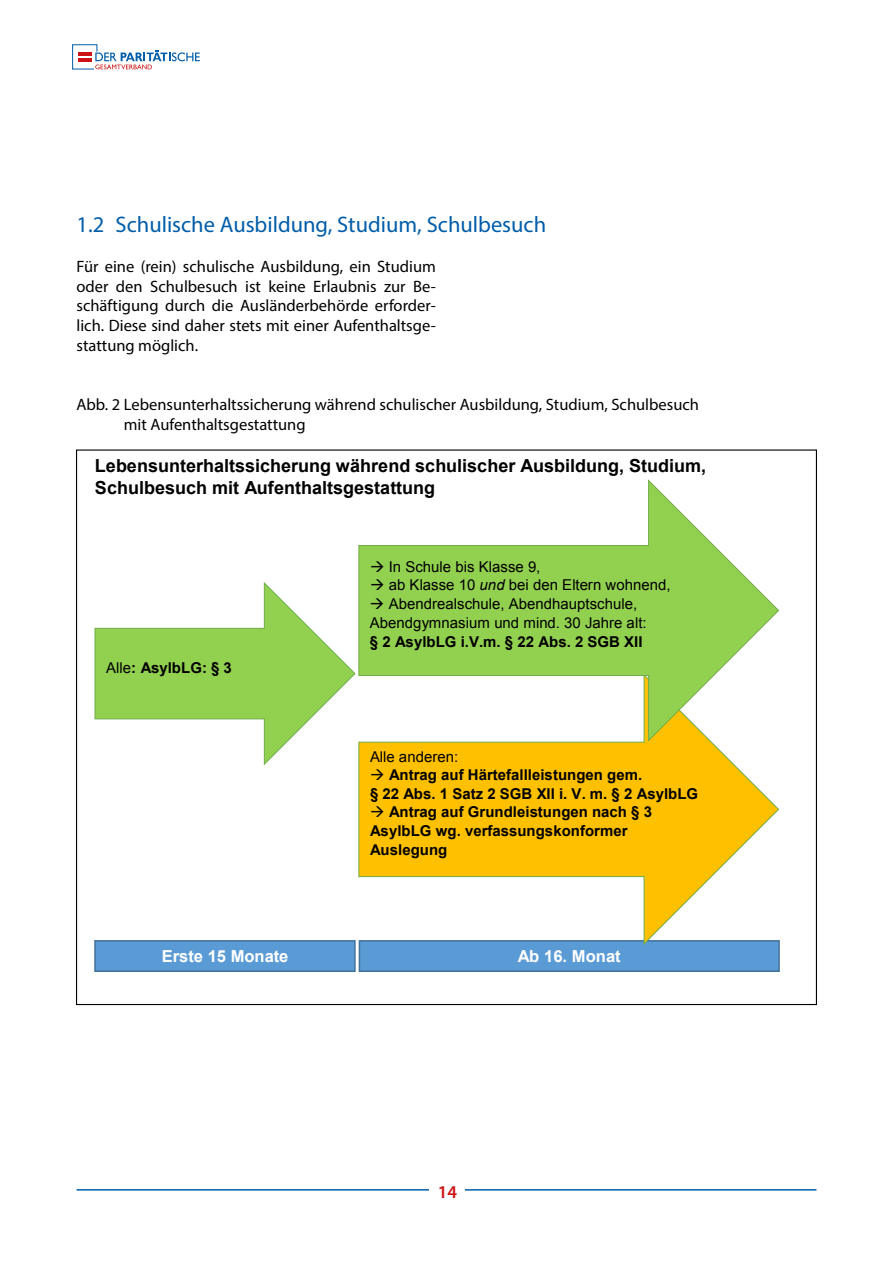
<style>
.page{position:relative;width:893px;height:1263px;background:#fff}
.page>*{position:absolute;margin:0;border:0;box-sizing:border-box;transform-origin:0 0}
.t1{font:22.5px "Myriad Pro";color:#005da9}
.t2{font:700 18px/22.4px "Arial";color:#000}
.t3{font:600 18px "Myriad Pro";color:#cd1316}
.t4{font:16.5px/19.8px "Myriad Pro";color:#000;text-align:justify}
.t5{font:700 16.5px "Arial";color:#fff}
.t6{font:700 15px/18.6px "Arial";letter-spacing:.005em;color:#000}
.t7{font:15px/18.8px "Arial";color:#000}
.s1{font-weight:400}
.s2{font-style:italic}
</style>
<div class="page">
<hr style="left:77px;top:1189px;width:739px;height:1px;background:#005da9">
<div style="left:429px;top:1184px;width:36px;height:26px;background:#fff"></div>
<svg style="left:72px;top:44px;width:128px;height:25px"></svg>
<svg style="left:94px;top:582px;width:262px;height:183px"></svg>
<div style="left:95px;top:941px;width:260px;height:30px;background:#5b9bd5"></div>
<div style="left:94px;top:940px;width:262px;height:32px;border:2px solid #41719c"></div>
<div style="left:359px;top:941px;width:420px;height:30px;background:#5b9bd5"></div>
<div style="left:359px;top:940px;width:421px;height:32px;border:2px solid #41719c"></div>
<svg style="left:358px;top:742px;width:422px;height:204px"></svg>
<svg style="left:358px;top:479px;width:422px;height:263px"></svg>
<h1 class="t1" style="left:77px;top:211px;width:471px">1.2 Schulische Ausbildung, Studium, Schulbesuch</h1>
<p class="t4" style="left:77px;top:256px;width:361px">Für eine (rein) schulische Ausbildung, ein Studium oder den Schulbesuch ist keine Erlaubnis zur Be&shy;schäftigung durch die Ausländerbehörde erforder&shy;lich. Diese sind daher stets mit einer Aufenthaltsge&shy;stattung möglich.</p>
<p class="t4" style="left:124px;top:395px;width:577px;text-indent:-47px">Abb. 2 Lebensunterhaltssicherung während schulischer Ausbildung, Studium, Schulbesuch mit Aufenthaltsgestattung</p>
<p class="t2" style="left:95px;top:455px;width:613px">Lebensunterhaltssicherung während schulischer Ausbildung, Studium,<br>Schulbesuch mit Aufenthaltsgestattung</p>
<p class="t6" style="left:106px;top:658px;width:127px"><span class="s1">Alle</span>: AsylbLG: § 3</p>
<p class="t7" style="left:370px;top:557px;width:172px">→ In Schule bis Klasse 9,</p>
<p class="t7" style="left:370px;top:576px;width:302px">→ ab Klasse 10 <span class="s2">und</span> bei den Eltern wohnend,</p>
<p class="t7" style="left:370px;top:594px;width:278px">→ Abendrealschule, Abendhauptschule,<br>Abendgymnasium und mind. 30 Jahre alt:</p>
<p class="t6" style="left:370px;top:632px;width:274px">§ 2 AsylbLG i.V.m. § 22 Abs. 2 SGB XII</p>
<p class="t7" style="left:370px;top:747px;width:90px">Alle anderen:</p>
<p class="t6" style="left:370px;top:766px;width:330px">→ Antrag auf Härtefallleistungen gem.<br>§ 22 Abs. 1 Satz 2 SGB XII i. V. m. § 2 AsylbLG</p>
<p class="t6" style="left:370px;top:803px;width:284px">→ Antrag auf Grundleistungen nach § 3<br>AsylbLG wg. verfassungskonformer<br>Auslegung</p>
<p class="t5" style="left:162px;top:945px;width:128px">Erste 15 Monate</p>
<p class="t5" style="left:518px;top:945px;width:104px">Ab 16. Monat</p>
<p class="t3" style="left:438px;top:1180px;width:21px">14</p>
</div>
